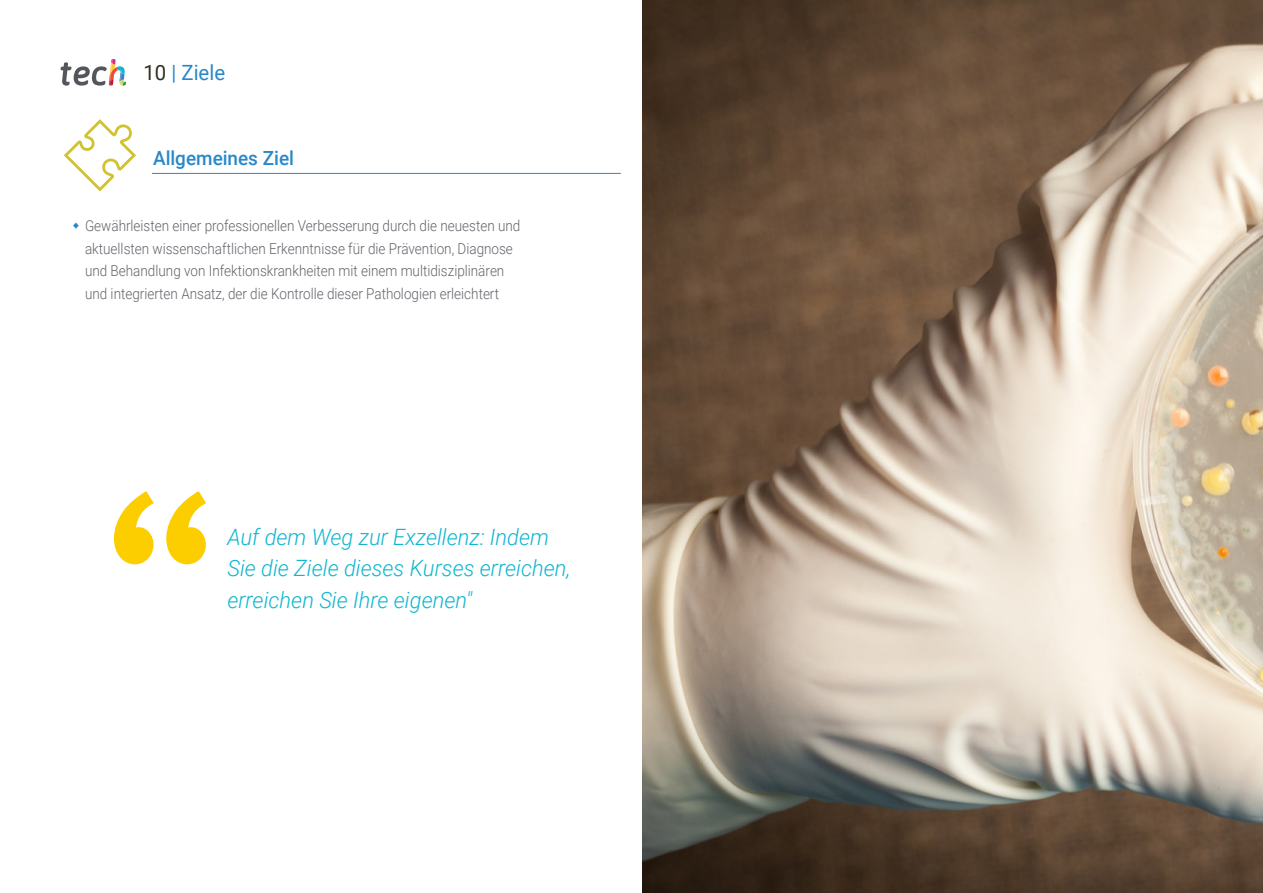
<style>
.page{position:relative;width:1263px;height:893px;background:#fff}
.page>*{position:absolute;margin:0;border:0;box-sizing:border-box;transform-origin:0 0}
.t1{font:italic 300 22.5px/31.5px "Roboto";color:#0fb6cf}
.t2{font:21px "Roboto";color:#2988c9}
.t3{font:500 19.5px "Roboto";color:#2988c9}
.t4{font:300 15px/22.5px "Roboto";color:#61646a;scale:.9 1}
.s1{color:#312e20}
</style>
<div class="page">
<hr style="left:152px;top:173px;width:469px;height:1px;background:#2988c9">
<svg style="left:64px;top:119px;width:72px;height:72px"></svg>
<img style="left:642px;top:0;width:621px;height:893px">
<svg style="left:61px;top:59px;width:65px;height:27px"></svg>
<svg style="left:114px;top:491px;width:92px;height:73px"></svg>
<h2 class="t2" style="left:144px;top:57px;width:83px"><span class="s1">10</span> | Ziele</h2>
<h3 class="t3" style="left:153px;top:144px;width:142px">Allgemeines Ziel</h3>
<p class="t4" style="left:85px;top:214px;width:485px">Gewährleisten einer professionellen Verbesserung durch die neuesten und aktuellsten wissenschaftlichen Erkenntnisse für die Prävention, Diagnose und Behandlung von Infektionskrankheiten mit einem multidisziplinären und integrierten Ansatz, der die Kontrolle dieser Pathologien erleichtert</p>
<h1 class="t1" style="left:227px;top:520px;width:345px">Auf dem Weg zur Exzellenz: Indem<br>Sie die Ziele dieses Kurses erreichen, erreichen Sie Ihre eigenen"</h1>
</div>
